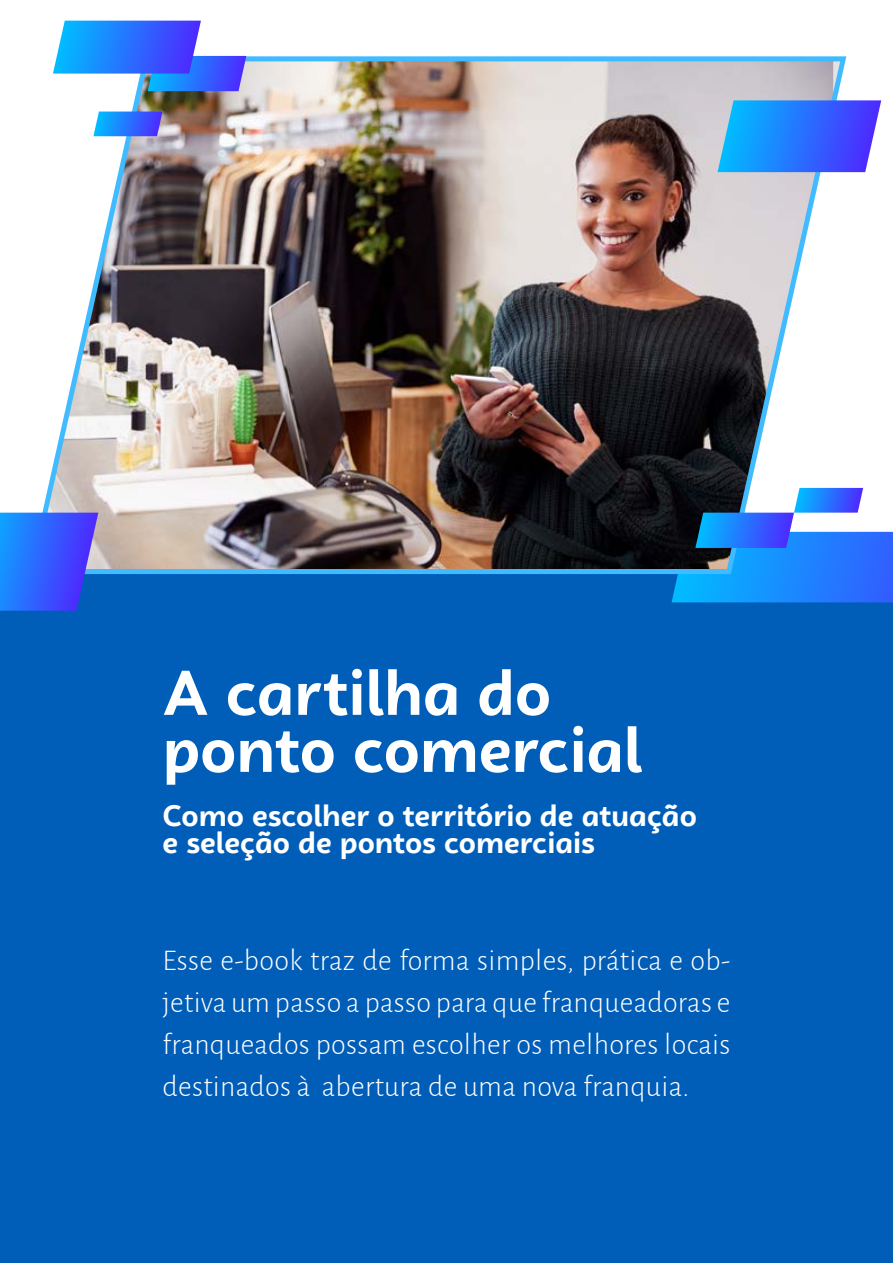
<style>
.page{position:relative;width:893px;height:1263px;background:#fff}
.page>*{position:absolute;margin:0;border:0;box-sizing:border-box;transform-origin:0 0}
.t1{font:700 63px/57px "Campuni";color:#fff}
.t2{font:300 30px/42px "Alegreya Sans";letter-spacing:.01em;color:#fff;text-align:justify}
.t3{font:700 30px/27px "Campuni";color:#fff}
</style>
<div class="page">
<div style="left:0;top:559px;width:893px;height:704px;background:#005eb8"></div>
<img style="left:26px;top:56px;width:823px;height:518px">
<svg style="left:0;top:513px;width:98px;height:98px"></svg>
<svg style="left:718px;top:100px;width:163px;height:72px"></svg>
<svg style="left:93px;top:112px;width:70px;height:24px"></svg>
<svg style="left:53px;top:21px;width:193px;height:70px"></svg>
<svg style="left:672px;top:488px;width:221px;height:114px"></svg>
<h1 class="t1" style="left:163px;top:665px;width:482px">A cartilha do ponto comercial</h1>
<p class="t3" style="left:163px;top:802px;width:536px">Como escolher o território de atuação e seleção de pontos comerciais</p>
<p class="t2" style="left:163px;top:938px;width:569px">Esse e-book traz de forma simples, prática e ob&shy;jetiva um passo a passo para que franqueadoras e franqueados possam escolher os melhores locais destinados à abertura de uma nova franquia.</p>
</div>
